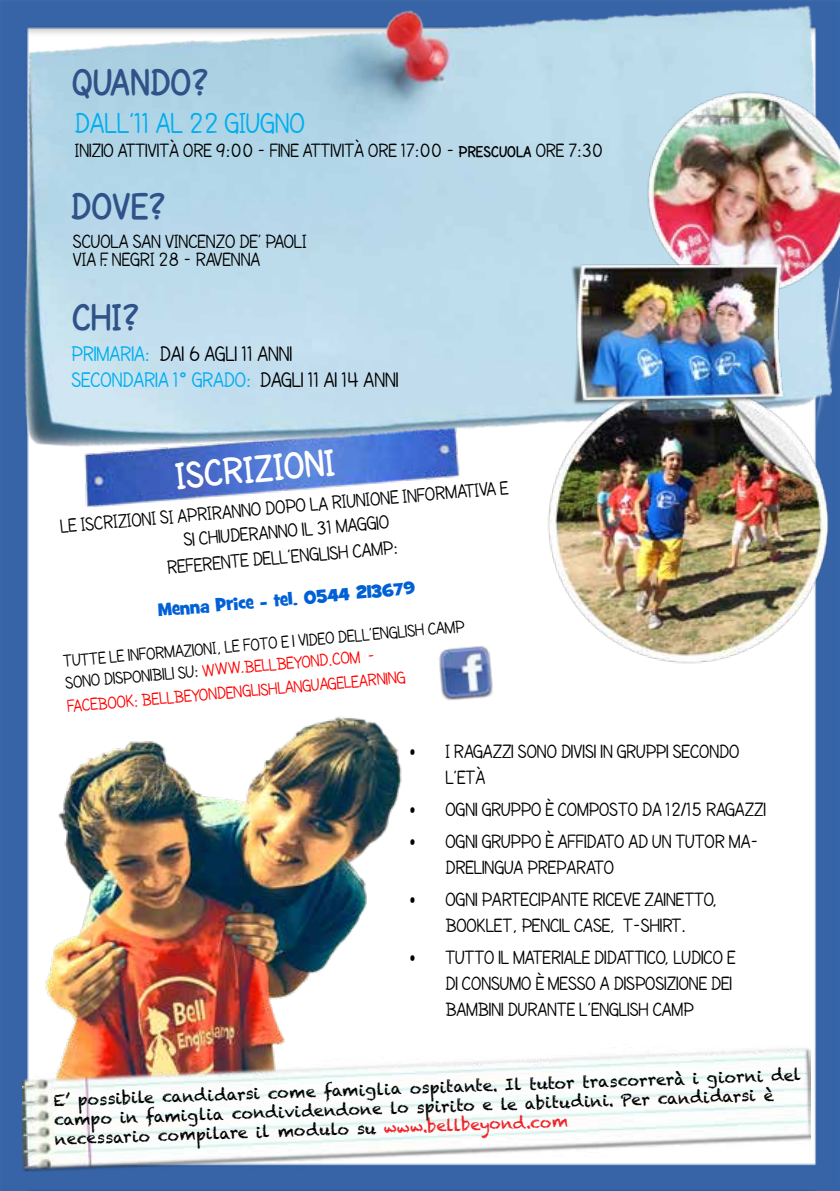
<style>
.page{position:relative;width:840px;height:1191px;background:#fff}
.page>*{position:absolute;margin:0;border:0;box-sizing:border-box;transform-origin:0 0}
.t1{font:700 38px "SF Cartoonist Hand SC";color:#2f5388}
.t2{font:700 38px "SF Cartoonist Hand SC";color:#fff}
.t3{font:30px "SF Cartoonist Hand SC";color:#00aeef}
.t4{font:22px/26.4px "SF Cartoonist Hand SC";color:#000}
.t5{font:20px/26px "SF Cartoonist Hand SC";color:#000}
.t6{font:18px/21.6px "SF Cartoonist Hand SC";color:#000}
.t7{font:18px "SF Cartoonist Hand SC";color:#f00}
.t8{font:18px "Grilled Cheese BTN";color:#0060d6}
.t9{font:16px/19.2px "Chalkduster";color:#000}
.s1{font-weight:700;font-size:16px}
.s2{color:#00aeef}
.s3{color:#f00}
.s4{color:#ed2124}
</style>
<div class="page">
<img style="left:0;top:508px;width:839px;height:682px">
<img style="left:68px;top:508px;width:406px;height:15px">
<img style="left:20px;top:716px;width:392px;height:376px">
<img style="left:0;top:0;width:839px;height:508px">
<img style="left:637px;top:82px;width:202px;height:221px">
<img style="left:430px;top:640px;width:72px;height:66px">
<img style="left:22px;top:1044px;width:788px;height:127px">
<img style="left:535px;top:371px;width:304px;height:305px">
<img style="left:557px;top:248px;width:257px;height:170px">
<h1 class="t1" style="left:72px;top:60px;width:138px">QUANDO?</h1>
<h2 class="t3" style="left:75px;top:107px;width:231px">DALL’11 AL 22 GIUGNO</h2>
<p class="t5" style="left:75px;top:137px;width:529px">INIZIO ATTIVITÀ ORE 9:00 - FINE ATTIVITÀ ORE 17:00 - <span class="s1">PRESCUOLA</span> ORE 7:30</p>
<h1 class="t1" style="left:71px;top:185px;width:97px">DOVE?</h1>
<p class="t5" style="left:73px;top:231px;width:235px;line-height:18px">SCUOLA SAN VINCENZO DE’ PAOLI<br>VIA F. NEGRI 28 - RAVENNA</p>
<h1 class="t1" style="left:72px;top:296px;width:69px">CHI?</h1>
<p class="t4" style="left:71px;top:340px;width:328px"><span class="s2">PRIMARIA:</span> DAI 6 AGLI 11 ANNI<br><span class="s2">SECONDARIA 1° GRADO:</span> DAGLI 11 AI 14 ANNI</p>
<h1 class="t2" style="left:173px;top:454px;width:161px;rotate:-5deg">ISCRIZIONI</h1>
<p class="t5" style="left:59px;top:514px;width:451px;line-height:24px;text-align:center;rotate:-5deg">LE ISCRIZIONI SI APRIRANNO DOPO LA RIUNIONE INFORMATIVA E<br>SI CHIUDERANNO IL 31 MAGGIO</p>
<p class="t5" style="left:166px;top:553px;width:233px;rotate:-5deg">REFERENTE DELL’ENGLISH CAMP:</p>
<p class="t8" style="left:157px;top:598px;width:259px;rotate:-5deg">Menna Price - tel. 0544 213679</p>
<p class="t6" style="left:62px;top:649px;width:404px;rotate:-5deg">TUTTE LE INFORMAZIONI, LE FOTO E I VIDEO DELL’ENGLISH CAMP<br>SONO DISPONIBILI SU: <span class="s3">WWW.BELLBEYOND.COM -</span></p>
<p class="t7" style="left:66px;top:696px;width:340px;rotate:-5deg">FACEBOOK: BELLBEYONDENGLISHLANGUAGELEARNING</p>
<p class="t5" style="left:445px;top:737px;width:295px;text-indent:-36px">• I RAGAZZI SONO DIVISI IN GRUPPI SECONDO<br>L’ETÀ</p>
<p class="t5" style="left:409px;top:795px;width:358px">• OGNI GRUPPO È COMPOSTO DA 12/15 RAGAZZI</p>
<p class="t5" style="left:445px;top:827px;width:314px;text-indent:-36px">• OGNI GRUPPO È AFFIDATO AD UN TUTOR MA-<br>DRELINGUA PREPARATO</p>
<p class="t5" style="left:409px;top:885px;width:309px;text-align:center">• OGNI PARTECIPANTE RICEVE ZAINETTO,<br>BOOKLET, PENCIL CASE, T-SHIRT.</p>
<p class="t5" style="left:445px;top:943px;width:291px;text-indent:-36px">• TUTTO IL MATERIALE DIDATTICO, LUDICO E<br>DI CONSUMO È MESSO A DISPOSIZIONE DEI<br>BAMBINI DURANTE L’ENGLISH CAMP</p>
<p class="t9" style="left:53px;top:1091px;width:749px;rotate:-2deg">E’ possibile candidarsi come famiglia ospitante. Il tutor trascorrerà i giorni del campo in famiglia condividendone lo spirito e le abitudini. Per candidarsi è necessario compilare il modulo su <span class="s4">www.bellbeyond.com</span></p>
</div>
